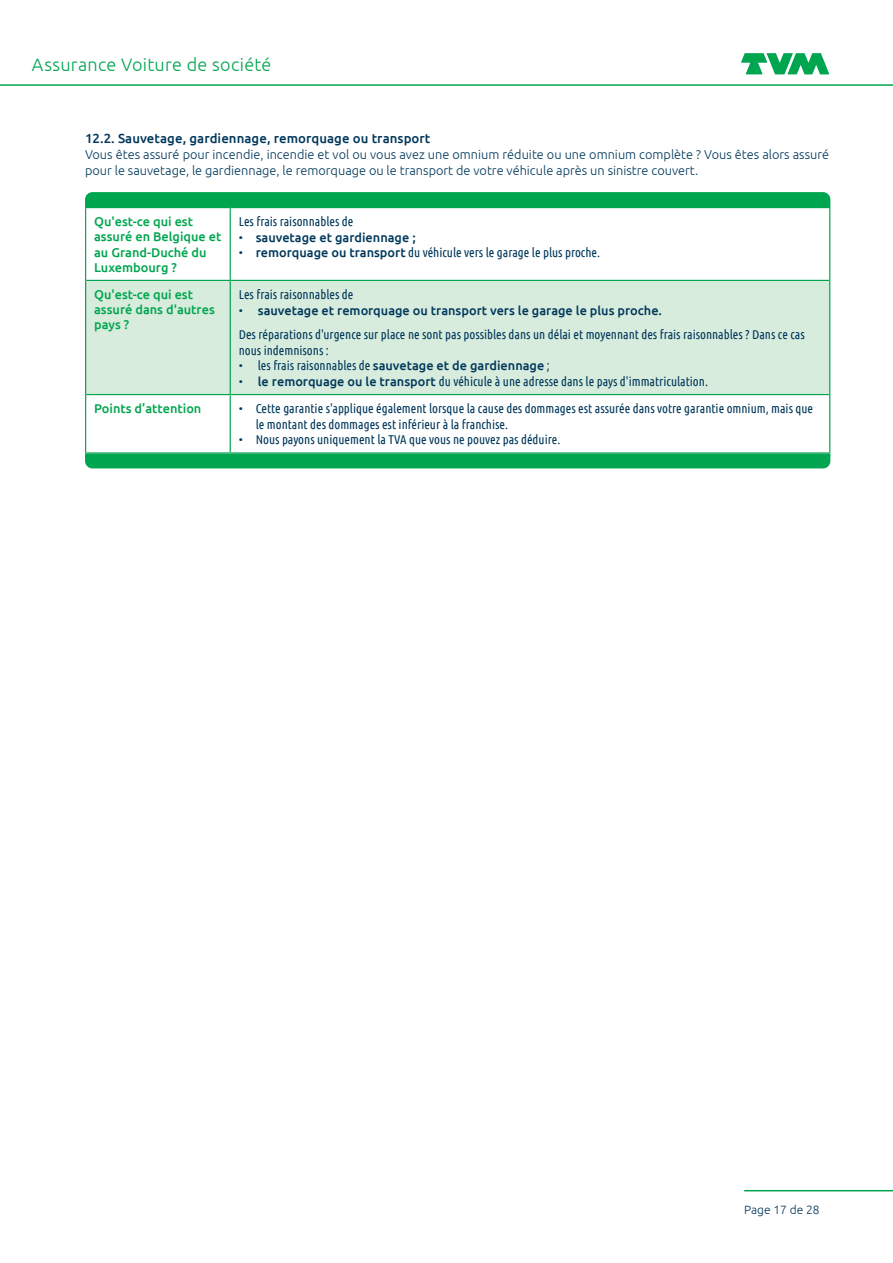
<style>
.page{position:relative;width:893px;height:1263px;background:#fff}
.page>*{position:absolute;margin:0;border:0;box-sizing:border-box;transform-origin:0 0}
.t1{font:300 18px "Ubuntu";letter-spacing:.015em;color:#00a54f}
.t2{font:500 13.2px "Ubuntu";letter-spacing:.005em;color:#01385b}
.t3{font:12.75px/15.8px "Ubuntu Condensed";color:#01385b}
.t4{font:300 12.75px/15.8px "Ubuntu";color:#01385b}
.t5{font:500 12.75px/15.3px "Ubuntu";color:#00a54f}
.t6{font:500 12.75px "Ubuntu";color:#01385b}
.t7{font:300 12px "Ubuntu";color:#01385b}
.s1{font-family:"Ubuntu Condensed";font-weight:400}
.s2{font-family:"Ubuntu";font-weight:500}
</style>
<div class="page">
<svg style="left:741px;top:53px;width:88px;height:21px"></svg>
<hr style="left:0;top:84px;width:893px;height:2px;background:#00a54f">
<hr style="left:744px;top:1190px;width:149px;height:1px;background:#00a54f">
<div style="left:86px;top:281px;width:743px;height:113px;background:#d8ecdd"></div>
<hr style="left:230px;top:208px;width:1px;height:72px;background:#00a54f">
<hr style="left:86px;top:280px;width:144px;height:1px;background:#00a54f">
<hr style="left:230px;top:280px;width:599px;height:1px;background:#00a54f">
<hr style="left:230px;top:281px;width:1px;height:113px;background:#00a54f">
<hr style="left:86px;top:394px;width:144px;height:1px;background:#00a54f">
<hr style="left:230px;top:394px;width:599px;height:1px;background:#00a54f">
<hr style="left:230px;top:395px;width:1px;height:57px;background:#00a54f">
<hr style="left:85px;top:452px;width:145px;height:2px;background:#00a54f">
<hr style="left:230px;top:452px;width:600px;height:2px;background:#00a54f">
<hr style="left:85px;top:207px;width:145px;height:1px;background:#00a54f">
<hr style="left:85px;top:208px;width:1px;height:72px;background:#00a54f">
<hr style="left:230px;top:207px;width:600px;height:1px;background:#00a54f">
<hr style="left:829px;top:208px;width:1px;height:72px;background:#00a54f">
<hr style="left:85px;top:280px;width:1px;height:115px;background:#00a54f">
<hr style="left:829px;top:280px;width:1px;height:115px;background:#00a54f">
<hr style="left:85px;top:395px;width:1px;height:57px;background:#00a54f">
<hr style="left:829px;top:395px;width:1px;height:57px;background:#00a54f">
<div style="left:85px;top:192px;width:745px;height:15px;background:#00a54f"></div>
<div style="left:85px;top:454px;width:745px;height:14px;background:#00a54f"></div>
<h1 class="t1" style="left:32px;top:54px;width:241px">Assurance Voiture de société</h1>
<p class="t2" style="left:85px;top:130px;width:347px">12.2. Sauvetage, gardiennage, remorquage ou transport</p>
<p class="t4" style="left:85px;top:146px;width:746px">Vous êtes assuré pour incendie, incendie et vol ou vous avez une omnium réduite ou une omnium complète ? Vous êtes alors assuré pour le sauvetage, le gardiennage, le remorquage ou le transport de votre véhicule après un sinistre couvert.</p>
<p class="t5" style="left:94px;top:213px;width:129px">Qu'est-ce qui est assuré en Belgique et au Grand-Duché du<br>Luxembourg ?</p>
<p class="t3" style="left:239px;top:213px;width:116px">Les frais raisonnables de</p>
<p class="t6" style="left:239px;top:229px;width:178px"><span class="s1">•</span> sauvetage et gardiennage ;</p>
<p class="t3" style="left:239px;top:245px;width:363px">• <span class="s2">remorquage ou transport</span> du véhicule vers le garage le plus proche.</p>
<p class="t5" style="left:94px;top:286px;width:122px">Qu'est-ce qui est assuré dans d'autres pays ?</p>
<p class="t3" style="left:239px;top:286px;width:116px">Les frais raisonnables de</p>
<p class="t6" style="left:239px;top:302px;width:425px"><span class="s1">•</span> sauvetage et remorquage ou transport vers le garage le plus proche.</p>
<p class="t3" style="left:239px;top:326px;width:568px">Des réparations d'urgence sur place ne sont pas possibles dans un délai et moyennant des frais raisonnables ? Dans ce cas nous indemnisons :</p>
<p class="t3" style="left:239px;top:357px;width:313px">• les frais raisonnables de <span class="s2">sauvetage et de gardiennage</span> ;</p>
<p class="t3" style="left:239px;top:373px;width:471px">• <span class="s2">le remorquage ou le transport</span> du véhicule à une adresse dans le pays d'immatriculation.</p>
<p class="t5" style="left:94px;top:400px;width:109px">Points d’attention</p>
<p class="t3" style="left:256px;top:400px;width:559px;text-indent:-17px">• Cette garantie s'applique également lorsque la cause des dommages est assurée dans votre garantie omnium, mais que le montant des dommages est inférieur à la franchise.</p>
<p class="t3" style="left:239px;top:432px;width:323px">• Nous payons uniquement la TVA que vous ne pouvez pas déduire.</p>
<p class="t7" style="left:744px;top:1202px;width:77px">Page 17 de 28</p>
</div>
